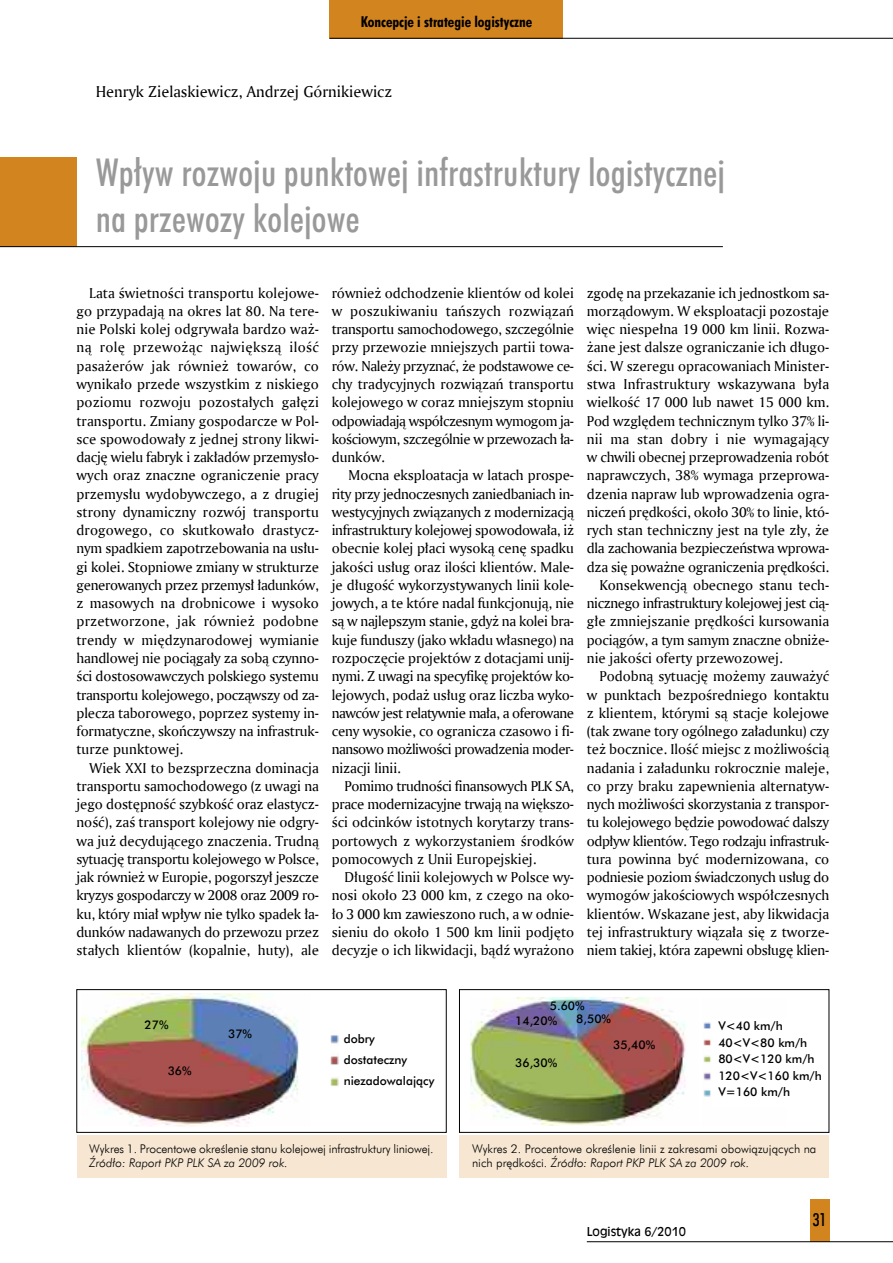
<style>
.page{position:relative;width:893px;height:1263px;background:#fff}
.page>*{position:absolute;margin:0;border:0;box-sizing:border-box;transform-origin:0 0}
.t1{font:38.25px/45.9px "Futura Md Cn EU";letter-spacing:.005em;color:#999}
.t2{font:18px "Futura Md Cn EU";color:#000}
.t3{font:16.5px "Amerigo EU";color:#000}
.t4{font:15px/18.3px "Amerigo EU";color:#000;text-align:justify}
.t5{font:15px "Amerigo EU";letter-spacing:-.025em;color:#000}
.t6{font:15px "Amerigo EU";letter-spacing:-.02em;color:#000}
.t7{font:15px "Futura Bd Cn EU";color:#000}
.t8{font:12px/14.4px "Futura Lt EU";letter-spacing:-.01em;color:#000}
.t9{font:12px/16.5px "Futura Md EU";color:#000}
.t10{font:italic 12px "Futura Lt EU";color:#000}
.t11{font:12px "Incised 901 EU";color:#000}
.s1{font-style:italic}
</style>
<div class="page">
<div style="left:330px;top:0;width:233px;height:38px;background:#d2841f"></div>
<hr style="left:330px;top:38px;width:563px;height:1px;background:#000">
<div style="left:810px;top:1199px;width:19px;height:43px;background:#d2841f"></div>
<hr style="left:587px;top:1241px;width:306px;height:1px;background:#000">
<div style="left:0;top:157px;width:77px;height:90px;background:#d2841f"></div>
<hr style="left:0;top:246px;width:723px;height:1px;background:#000">
<div style="left:77px;top:1135px;width:369px;height:43px;background:#f6e6d2"></div>
<div style="left:77px;top:989px;width:369px;height:143px;border:1px solid #000"></div>
<div style="left:459px;top:1135px;width:370px;height:43px;background:#f6e6d2"></div>
<div style="left:459px;top:989px;width:370px;height:143px;border:1px solid #000"></div>
<img style="left:470px;top:997px;width:216px;height:128px">
<img style="left:703px;top:1022px;width:8px;height:75px">
<img style="left:82px;top:994px;width:217px;height:133px">
<p class="t7" style="left:361px;top:12px;width:173px">Koncepcje i strategie logistyczne</p>
<p class="t3" style="left:96px;top:81px;width:298px">Henryk Zielaskiewicz, Andrzej Górnikiewicz</p>
<h1 class="t1" style="left:96px;top:149px;width:631px">Wpływ rozwoju punktowej infrastruktury logistycznej na przewozy kolejowe</h1>
<p class="t4" style="left:77px;top:283px;width:244px;text-indent:13px">Lata świetności transportu kolejowe&shy;go przypadają na okres lat 80. Na tere&shy;nie Polski kolej odgrywała bardzo waż&shy;ną rolę przewożąc największą ilość pasażerów jak również towarów, co wynikało przede wszystkim z niskiego poziomu rozwoju pozostałych gałęzi transportu. Zmiany gospodarcze w Pol&shy;sce spowodowały z jednej strony likwi&shy;dację wielu fabryk i zakładów przemysło&shy;wych oraz znaczne ograniczenie pracy przemysłu wydobywczego, a z drugiej strony dynamiczny rozwój transportu drogowego, co skutkowało drastycz&shy;nym spadkiem zapotrzebowania na usłu&shy;gi kolei. Stopniowe zmiany w strukturze generowanych przez przemysł ładunków, z masowych na drobnicowe i wysoko przetworzone, jak również podobne trendy w międzynarodowej wymianie handlowej nie pociągały za sobą czynno&shy;ści dostosowawczych polskiego systemu transportu kolejowego, począwszy od za&shy;plecza taborowego, poprzez systemy in&shy;formatyczne, skończywszy na infrastruk&shy;turze punktowej.</p>
<p class="t4" style="left:77px;top:758px;width:244px;text-indent:13px">Wiek XXI to bezsprzeczna dominacja transportu samochodowego (z uwagi na jego dostępność szybkość oraz elastycz&shy;ność), zaś transport kolejowy nie odgry&shy;wa już decydującego znaczenia. Trudną sytuację transportu kolejowego w Polsce, jak również w Europie, pogorszył jeszcze kryzys gospodarczy w 2008 oraz 2009 ro&shy;ku, który miał wpływ nie tylko spadek ła&shy;dunków nadawanych do przewozu przez stałych klientów (kopalnie, huty), ale</p>
<p class="t4" style="left:332px;top:283px;width:244px">również odchodzenie klientów od kolei w poszukiwaniu tańszych rozwiązań transportu samochodowego, szczególnie przy przewozie mniejszych partii towa&shy;rów. Należy przyznać, że podstawowe ce&shy;chy tradycyjnych rozwiązań transportu kolejowego w coraz mniejszym stopniu odpowiadają współczesnym wymogom ja&shy;kościowym, szczególnie w przewozach ła&shy;dunków.</p>
<p class="t4" style="left:332px;top:466px;width:244px;text-indent:17px">Mocna eksploatacja w latach prospe&shy;rity przy jednoczesnych zaniedbaniach in&shy;westycyjnych związanych z modernizacją infrastruktury kolejowej spowodowała, iż obecnie kolej płaci wysoką cenę spadku jakości usług oraz ilości klientów. Male&shy;je długość wykorzystywanych linii kole&shy;jowych, a te które nadal funkcjonują, nie są w najlepszym stanie, gdyż na kolei bra&shy;kuje funduszy (jako wkładu własnego) na rozpoczęcie projektów z dotacjami unij&shy;nymi. Z uwagi na specyfikę projektów ko&shy;lejowych, podaż usług oraz liczba wyko&shy;nawców jest relatywnie mała, a oferowane ceny wysokie, co ogranicza czasowo i fi&shy;nansowo możliwości prowadzenia moder&shy;nizacji linii.</p>
<p class="t4" style="left:332px;top:776px;width:244px;text-indent:13px">Pomimo trudności finansowych PLK SA, prace modernizacyjne trwają na większo&shy;ści odcinków istotnych korytarzy trans&shy;portowych z wykorzystaniem środków pomocowych z Unii Europejskiej.</p>
<p class="t4" style="left:332px;top:868px;width:244px;text-indent:13px">Długość linii kolejowych w Polsce wy&shy;nosi około 23 000 km, z czego na oko&shy;ło 3 000 km zawieszono ruch, a w odnie&shy;sieniu do około 1 500 km linii podjęto decyzje o ich likwidacji, bądź wyrażono</p>
<p class="t6" style="left:587px;top:284px;width:244px">zgodę na przekazanie ich jednostkom sa-</p>
<p class="t4" style="left:587px;top:301px;width:244px">morządowym. W eksploatacji pozostaje</p>
<p class="t4" style="left:587px;top:320px;width:244px">więc niespełna 19 000 km linii. Rozwa-</p>
<p class="t4" style="left:587px;top:338px;width:244px">żane jest dalsze ograniczanie ich długo-</p>
<p class="t4" style="left:587px;top:356px;width:244px">ści. W szeregu opracowaniach Minister-</p>
<p class="t4" style="left:587px;top:375px;width:244px">stwa Infrastruktury wskazywana była</p>
<p class="t4" style="left:587px;top:393px;width:244px">wielkość 17 000 lub nawet 15 000 km.</p>
<p class="t4" style="left:587px;top:411px;width:244px">Pod względem technicznym tylko 37% li-</p>
<p class="t4" style="left:587px;top:429px;width:244px">nii ma stan dobry i nie wymagający</p>
<p class="t4" style="left:587px;top:448px;width:244px">w chwili obecnej przeprowadzenia robót</p>
<p class="t4" style="left:587px;top:466px;width:244px">naprawczych, 38% wymaga przeprowa-</p>
<p class="t4" style="left:587px;top:484px;width:244px">dzenia napraw lub wprowadzenia ogra-</p>
<p class="t4" style="left:587px;top:502px;width:244px">niczeń prędkości, około 30% to linie, któ-</p>
<p class="t4" style="left:587px;top:521px;width:244px">rych stan techniczny jest na tyle zły, że</p>
<p class="t6" style="left:587px;top:539px;width:244px">dla zachowania bezpieczeństwa wprowa-</p>
<p class="t4" style="left:587px;top:557px;width:244px">dza się poważne ograniczenia prędkości.</p>
<p class="t4" style="left:600px;top:575px;width:231px">Konsekwencją obecnego stanu tech-</p>
<p class="t5" style="left:587px;top:594px;width:244px">nicznego infrastruktury kolejowej jest cią-</p>
<p class="t4" style="left:587px;top:612px;width:244px">głe zmniejszanie prędkości kursowania</p>
<p class="t4" style="left:587px;top:630px;width:244px">pociągów, a tym samym znaczne obniże-</p>
<p class="t4" style="left:587px;top:648px;width:198px">nie jakości oferty przewozowej.</p>
<p class="t4" style="left:600px;top:667px;width:231px">Podobną sytuację możemy zauważyć</p>
<p class="t4" style="left:587px;top:685px;width:244px">w punktach bezpośredniego kontaktu</p>
<p class="t4" style="left:587px;top:703px;width:244px">z klientem, którymi są stacje kolejowe</p>
<p class="t4" style="left:587px;top:722px;width:244px">(tak zwane tory ogólnego załadunku) czy</p>
<p class="t4" style="left:587px;top:740px;width:244px">też bocznice. Ilość miejsc z możliwością</p>
<p class="t4" style="left:587px;top:758px;width:244px">nadania i załadunku rokrocznie maleje,</p>
<p class="t4" style="left:587px;top:776px;width:244px">co przy braku zapewnienia alternatyw-</p>
<p class="t4" style="left:587px;top:795px;width:244px">nych możliwości skorzystania z transpor-</p>
<p class="t6" style="left:587px;top:813px;width:244px">tu kolejowego będzie powodować dalszy</p>
<p class="t5" style="left:587px;top:831px;width:244px">odpływ klientów. Tego rodzaju infrastruk-</p>
<p class="t4" style="left:587px;top:849px;width:244px">tura powinna być modernizowana, co</p>
<p class="t5" style="left:587px;top:868px;width:244px">podniesie poziom świadczonych usług do</p>
<p class="t4" style="left:587px;top:886px;width:244px">wymogów jakościowych współczesnych</p>
<p class="t4" style="left:587px;top:904px;width:244px">klientów. Wskazane jest, aby likwidacja</p>
<p class="t4" style="left:587px;top:922px;width:244px">tej infrastruktury wiązała się z tworze-</p>
<p class="t4" style="left:587px;top:941px;width:244px">niem takiej, która zapewni obsługę klien-</p>
<p class="t9" style="left:145px;top:1016px;width:25px">27%</p>
<p class="t9" style="left:168px;top:1062px;width:25px">36%</p>
<p class="t9" style="left:228px;top:1025px;width:25px">37%</p>
<p class="t9" style="left:344px;top:1028px;width:92px;line-height:21px">dobry dostateczny niezadowalający</p>
<p class="t9" style="left:576px;top:999px;width:36px;line-height:12.9px;text-indent:-26px">5.60%<br>8,50%</p>
<p class="t9" style="left:515px;top:1012px;width:44px">14,20%</p>
<p class="t9" style="left:515px;top:1055px;width:44px">36,30%</p>
<p class="t9" style="left:613px;top:1036px;width:44px">35,40%</p>
<p class="t9" style="left:718px;top:1018px;width:105px">V&lt;40 km/h<br>40&lt;V&lt;80 km/h<br>80&lt;V&lt;120 km/h<br>120&lt;V&lt;160 km/h<br>V=160 km/h</p>
<p class="t8" style="left:89px;top:1141px;width:346px">Wykres 1. Procentowe określenie stanu kolejowej infrastruktury liniowej.</p>
<p class="t10" style="left:89px;top:1155px;width:200px">Źródło: Raport PKP PLK SA za 2009 rok.</p>
<p class="t8" style="left:472px;top:1141px;width:346px">Wykres 2. Procentowe określenie linii z zakresami obowiązujących na nich prędkości. <span class="s1">Źródło: Raport PKP PLK SA za 2009 rok.</span></p>
<p class="t11" style="left:587px;top:1224px;width:101px">Logistyka 6/2010</p>
<p class="t2" style="left:813px;top:1208px;width:15px">31</p>
</div>
